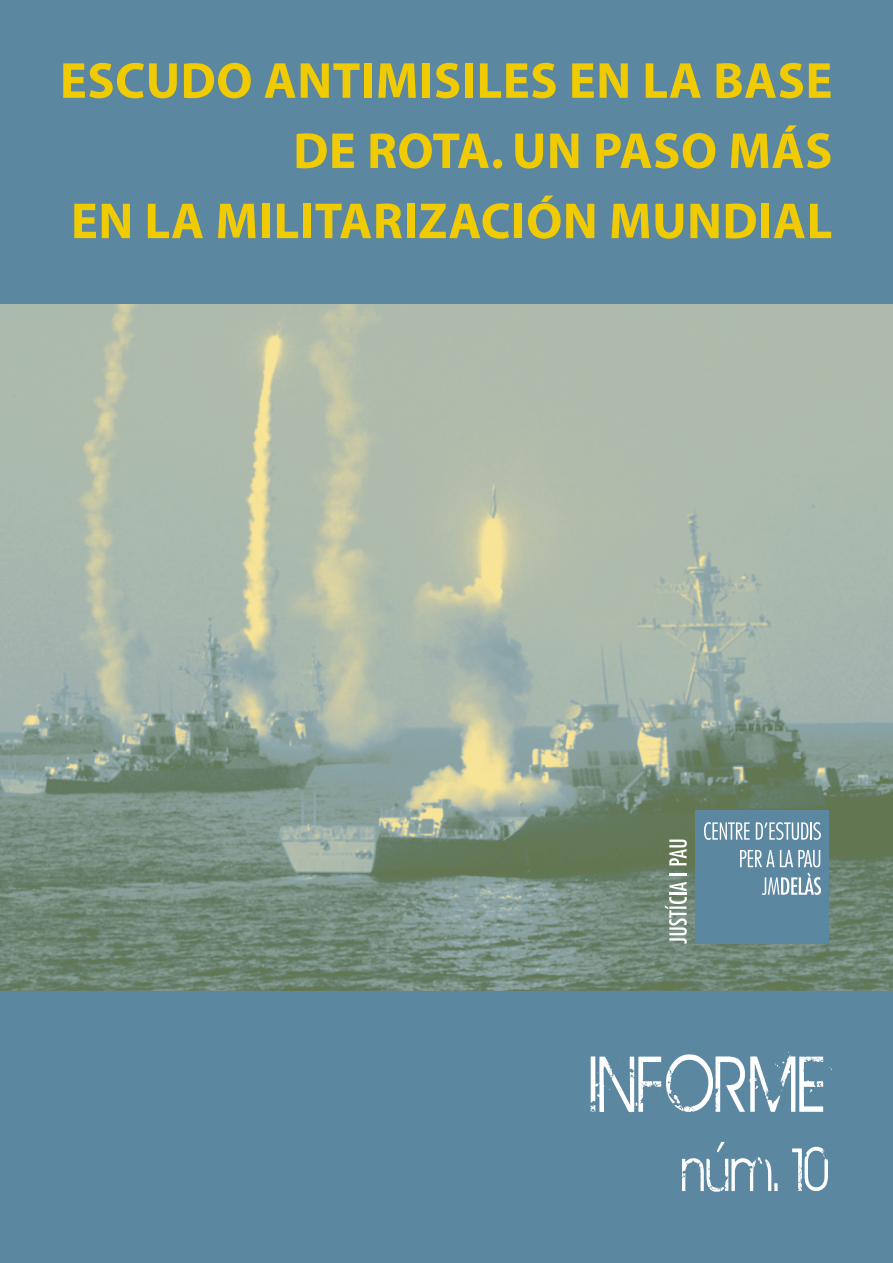
<style>
.page{position:relative;width:893px;height:1263px;background:#fff}
.page>*{position:absolute;margin:0;border:0;box-sizing:border-box;transform-origin:0 0}
.t1{font:86.4px "BIRTHOFAHERO";letter-spacing:.05em;color:#fff;scale:.83 1}
.t2{font:66.45px "BIRTHOFAHERO";color:#fff;scale:.81 1}
.t3{font:700 51px/70.2px "Myriad";letter-spacing:.01em;color:#f0cb02;text-align:right}
</style>
<div class="page">
<div style="left:1px;top:0;width:892px;height:1263px;background:#5c87a1"></div>
<img style="left:0;top:305px;width:893px;height:685px">
<svg style="left:664px;top:882px;width:23px;height:62px"></svg>
<svg style="left:669px;top:873px;width:18px;height:2px"></svg>
<svg style="left:669px;top:839px;width:18px;height:26px"></svg>
<div style="left:695px;top:810px;width:134px;height:134px;background:#5c87a1"></div>
<svg style="left:740px;top:850px;width:81px;height:45px"></svg>
<svg style="left:704px;top:822px;width:46px;height:18px"></svg>
<svg style="left:756px;top:822px;width:65px;height:18px"></svg>
<p class="t3" style="left:60px;top:47px;width:774px">ESCUDO ANTIMISILES EN LA BASE<br>DE ROTA. UN PASO MÁS<br>EN LA MILITARIZACIÓN MUNDIAL</p>
<h1 class="t1" style="left:589px;top:1037px;width:286px">INFORME</h1>
<h2 class="t2" style="left:682px;top:1133px;width:183px">núm. 10</h2>
</div>
